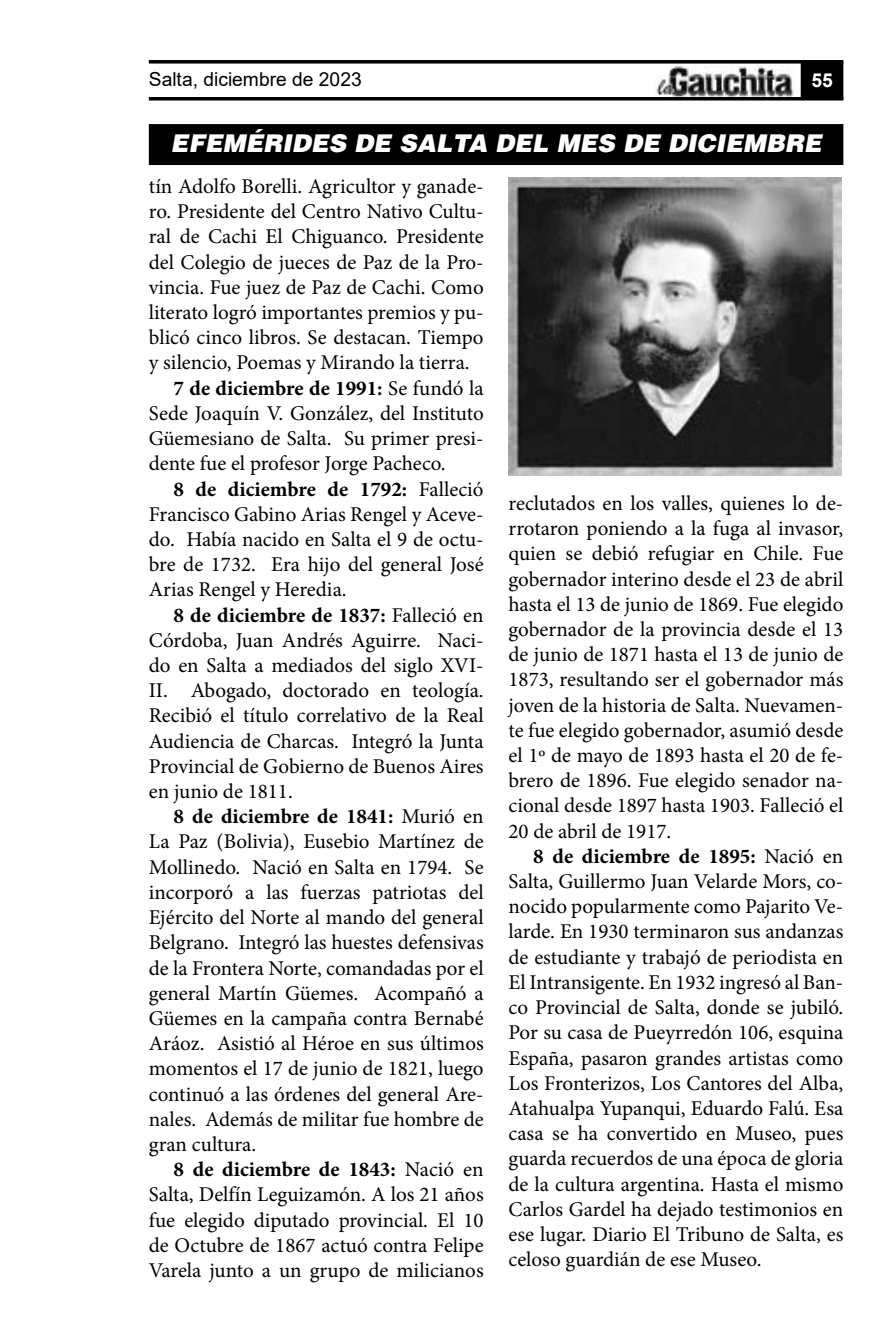
<style>
.page{position:relative;width:893px;height:1340px;background:#fff}
.page>*{position:absolute;margin:0;border:0;box-sizing:border-box;transform-origin:0 0}
.t1{font:24.5px "Airbus Special";color:#fff}
.t2{font:21px/25.2px "Minion Pro";color:#000;text-align:justify}
.t3{font:700 21px "Minion Pro";color:#000}
.t4{font:19.25px "Arial";color:#000}
.t5{font:700 19.25px "Arial";color:#fff}
.s1{font-weight:400}
.s2{font-weight:700}
</style>
<div class="page">
<img style="left:656px;top:65px;width:138px;height:32px">
<svg style="left:149px;top:60px;width:694px;height:4px;background:#1e1e1e"></svg>
<hr style="left:149px;top:97px;width:694px;height:3px;background:#000">
<div style="left:802px;top:63px;width:40px;height:35px;background:#000"></div>
<div style="left:801px;top:62px;width:42px;height:37px;border:2px solid #000"></div>
<div style="left:150px;top:125px;width:692px;height:39px;background:#000"></div>
<div style="left:149px;top:124px;width:694px;height:41px;border:2px solid #000"></div>
<img style="left:508px;top:177px;width:334px;height:298px">
<p class="t4" style="left:149px;top:66px;width:214px">Salta, diciembre de 2023</p>
<p class="t5" style="left:811px;top:66px;width:23px">55</p>
<p class="t1" style="left:171px;top:129px;width:652px">EFEMÉRIDES DE SALTA DEL MES DE DICIEMBRE</p>
<p class="t2" style="left:149px;top:174px;width:336px">tín Adolfo Borelli. Agricultor y ganade-</p>
<p class="t2" style="left:149px;top:199px;width:336px">ro. Presidente del Centro Nativo Cultu-</p>
<p class="t2" style="left:149px;top:224px;width:336px">ral de Cachi El Chiguanco. Presidente</p>
<p class="t2" style="left:149px;top:249px;width:336px">del Colegio de jueces de Paz de la Pro-</p>
<p class="t2" style="left:149px;top:274px;width:336px">vincia. Fue juez de Paz de Cachi. Como</p>
<p class="t2" style="left:149px;top:300px;width:336px">literato logró importantes premios y pu-</p>
<p class="t2" style="left:149px;top:325px;width:336px">blicó cinco libros. Se destacan. Tiempo</p>
<p class="t2" style="left:149px;top:350px;width:322px">y silencio, Poemas y Mirando la tierra.</p>
<p class="t3" style="left:174px;top:373px;width:312px">7 de diciembre de 1991: <span class="s1">Se fundó la</span></p>
<p class="t2" style="left:149px;top:400px;width:336px">Sede Joaquín V. González, del Instituto</p>
<p class="t2" style="left:149px;top:426px;width:336px">Güemesiano de Salta. Su primer presi-</p>
<p class="t2" style="left:149px;top:451px;width:298px">dente fue el profesor Jorge Pacheco.</p>
<p class="t3" style="left:174px;top:474px;width:311px">8 de diciembre de 1792: <span class="s1">Falleció</span></p>
<p class="t2" style="left:149px;top:501px;width:336px">Francisco Gabino Arias Rengel y Aceve-</p>
<p class="t2" style="left:149px;top:526px;width:336px">do. Había nacido en Salta el 9 de octu-</p>
<p class="t2" style="left:149px;top:552px;width:336px">bre de 1732. Era hijo del general José</p>
<p class="t2" style="left:149px;top:577px;width:199px">Arias Rengel y Heredia.</p>
<p class="t3" style="left:174px;top:600px;width:312px">8 de diciembre de 1837: <span class="s1">Falleció en</span></p>
<p class="t2" style="left:149px;top:627px;width:336px">Córdoba, Juan Andrés Aguirre. Naci-</p>
<p class="t2" style="left:149px;top:652px;width:336px">do en Salta a mediados del siglo XVI-</p>
<p class="t2" style="left:149px;top:678px;width:336px">II. Abogado, doctorado en teología.</p>
<p class="t2" style="left:149px;top:703px;width:336px">Recibió el título correlativo de la Real</p>
<p class="t2" style="left:149px;top:728px;width:336px">Audiencia de Charcas. Integró la Junta</p>
<p class="t2" style="left:149px;top:753px;width:336px">Provincial de Gobierno de Buenos Aires</p>
<p class="t2" style="left:149px;top:778px;width:145px">en junio de 1811.</p>
<p class="t3" style="left:174px;top:801px;width:312px">8 de diciembre de 1841: <span class="s1">Murió en</span></p>
<p class="t2" style="left:149px;top:829px;width:336px">La Paz (Bolivia), Eusebio Martínez de</p>
<p class="t2" style="left:149px;top:854px;width:336px">Mollinedo. Nació en Salta en 1794. Se</p>
<p class="t2" style="left:149px;top:879px;width:336px">incorporó a las fuerzas patriotas del</p>
<p class="t2" style="left:149px;top:904px;width:336px">Ejército del Norte al mando del general</p>
<p class="t2" style="left:149px;top:930px;width:336px">Belgrano. Integró las huestes defensivas</p>
<p class="t2" style="left:149px;top:955px;width:336px">de la Frontera Norte, comandadas por el</p>
<p class="t2" style="left:149px;top:980px;width:336px">general Martín Güemes. Acompañó a</p>
<p class="t2" style="left:149px;top:1005px;width:336px">Güemes en la campaña contra Bernabé</p>
<p class="t2" style="left:149px;top:1030px;width:336px">Aráoz. Asistió al Héroe en sus últimos</p>
<p class="t2" style="left:149px;top:1056px;width:336px">momentos el 17 de junio de 1821, luego</p>
<p class="t2" style="left:149px;top:1081px;width:336px">continuó a las órdenes del general Are-</p>
<p class="t2" style="left:149px;top:1106px;width:336px">nales. Además de militar fue hombre de</p>
<p class="t2" style="left:149px;top:1131px;width:109px">gran cultura.</p>
<p class="t3" style="left:174px;top:1154px;width:312px">8 de diciembre de 1843: <span class="s1">Nació en</span></p>
<p class="t2" style="left:149px;top:1182px;width:336px">Salta, Delfín Leguizamón. A los 21 años</p>
<p class="t2" style="left:149px;top:1207px;width:336px">fue elegido diputado provincial. El 10</p>
<p class="t2" style="left:149px;top:1232px;width:336px">de Octubre de 1867 actuó contra Felipe</p>
<p class="t2" style="left:149px;top:1257px;width:336px">Varela junto a un grupo de milicianos</p>
<p class="t2" style="left:508px;top:490px;width:336px">reclutados en los valles, quienes lo de&shy;rrotaron poniendo a la fuga al invasor, quien se debió refugiar en Chile. Fue gobernador interino desde el 23 de abril hasta el 13 de junio de 1869. Fue elegido gobernador de la provincia desde el 13 de junio de 1871 hasta el 13 de junio de 1873, resultando ser el gobernador más joven de la historia de Salta. Nuevamen&shy;te fue elegido gobernador, asumió desde el 1º de mayo de 1893 hasta el 20 de fe&shy;brero de 1896. Fue elegido senador na&shy;cional desde 1897 hasta 1903. Falleció el 20 de abril de 1917.</p>
<p class="t2" style="left:508px;top:843px;width:336px;text-indent:25px"><span class="s2">8 de diciembre de 1895:</span> Nació en Salta, Guillermo Juan Velarde Mors, co&shy;nocido popularmente como Pajarito Ve&shy;larde. En 1930 terminaron sus andanzas de estudiante y trabajó de periodista en El Intransigente. En 1932 ingresó al Ban&shy;co Provincial de Salta, donde se jubiló.<br>Por su casa de Pueyrredón 106, esquina España, pasaron grandes artistas como Los Fronterizos, Los Cantores del Alba, Atahualpa Yupanqui, Eduardo Falú. Esa casa se ha convertido en Museo, pues guarda recuerdos de una época de gloria de la cultura argentina. Hasta el mismo Carlos Gardel ha dejado testimonios en ese lugar. Diario El Tribuno de Salta, es celoso guardián de ese Museo.</p>
</div>
